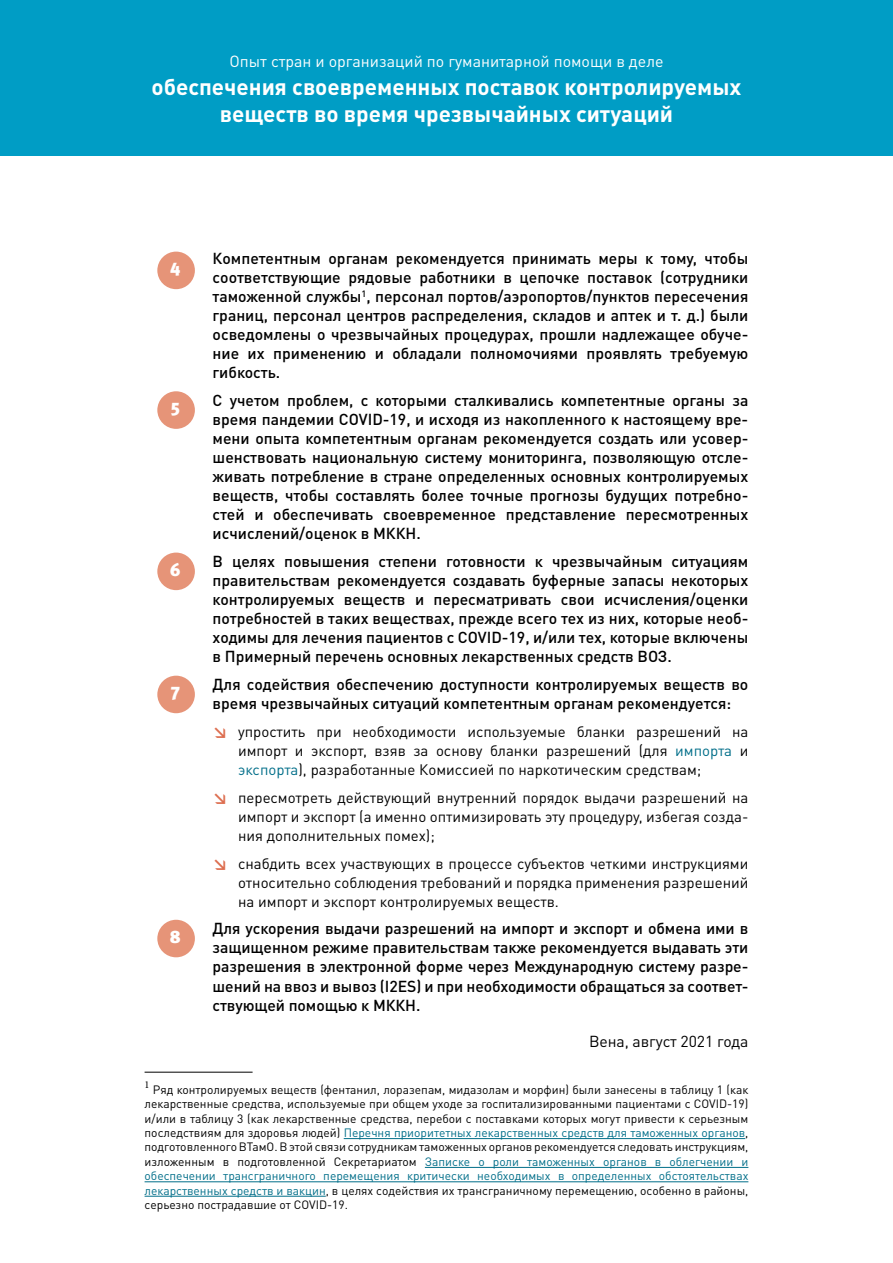
<style>
.page{position:relative;width:893px;height:1263px;background:#fff}
.page>*{position:absolute;margin:0;border:0;box-sizing:border-box;transform-origin:0 0}
.t1{font:700 22.5px/26.7px "DIN Pro";color:#fff;text-align:center}
.t2{font:900 18px "Meta OT";color:#fff}
.t3{font:16.05px "DIN Pro";color:#fff}
.t4{font:500 15.75px/19px "DIN Pro";color:#000;text-align:justify}
.t5{font:15.75px "DIN Pro";letter-spacing:-.005em;color:#000}
.t6{font:15px/19px "DIN Pro";color:#000;text-align:justify}
.t7{font:12px/14.4px "DIN Pro";color:#000;text-align:justify}
.t8{font:10.5px "Minion Pro";color:#000}
.s1{font-weight:700;color:#dd6e50}
.s2{color:#006e89}
</style>
<div class="page">
<div style="left:0;top:0;width:893px;height:155px;background:#009dc5"></div>
<hr style="left:145px;top:1072px;width:108px;height:1px;background:#000">
<hr style="left:344px;top:1138px;width:401px;height:1px;background:#006e89">
<hr style="left:425px;top:1167px;width:323px;height:1px;background:#006e89">
<hr style="left:145px;top:1181px;width:603px;height:1px;background:#006e89">
<hr style="left:145px;top:1196px;width:181px;height:1px;background:#006e89">
<div style="left:157px;top:252px;width:38px;height:37px;background:#e69478;border-radius:50%"></div>
<div style="left:157px;top:391px;width:38px;height:38px;background:#e69478;border-radius:50%"></div>
<div style="left:157px;top:553px;width:38px;height:37px;background:#e69478;border-radius:50%"></div>
<div style="left:157px;top:676px;width:38px;height:37px;background:#e69478;border-radius:50%"></div>
<div style="left:157px;top:920px;width:38px;height:37px;background:#e69478;border-radius:50%"></div>
<p class="t3" style="left:229px;top:50px;width:436px">Опыт стран и организаций по гуманитарной помощи в деле</p>
<h1 class="t1" style="left:151px;top:71px;width:591px">обеспечения своевременных поставок контролируемых веществ во время чрезвычайных ситуаций</h1>
<p class="t2" style="left:170px;top:258px;width:12px">4</p>
<p class="t2" style="left:170px;top:398px;width:12px">5</p>
<p class="t2" style="left:170px;top:559px;width:12px">6</p>
<p class="t2" style="left:170px;top:682px;width:12px">7</p>
<p class="t2" style="left:170px;top:926px;width:12px">8</p>
<p class="t4" style="left:213px;top:248px;width:537px">Компетентным органам рекомендуется принимать меры к тому, чтобы соответствующие рядовые работники в цепочке поставок (сотрудники таможенной службы<sup>1</sup>, персонал портов/аэропортов/пунктов пересечения границ, персонал центров распределения, складов и аптек и т. д.) были осведомлены о чрезвычайных процедурах, прошли надлежащее обуче&shy;ние их применению и обладали полномочиями проявлять требуемую гибкость.</p>
<p class="t4" style="left:213px;top:390px;width:537px">С учетом проблем, с которыми сталкивались компетентные органы за время пандемии COVID-19, и исходя из накопленного к настоящему вре&shy;мени опыта компетентным органам рекомендуется создать или усовер&shy;шенствовать национальную систему мониторинга, позволяющую отсле&shy;живать потребление в стране определенных основных контролируемых веществ, чтобы составлять более точные прогнозы будущих потребно&shy;стей и обеспечивать своевременное представление пересмотренных исчислений/оценок в МККН.</p>
<p class="t4" style="left:213px;top:551px;width:537px">В целях повышения степени готовности к чрезвычайным ситуациям правительствам рекомендуется создавать буферные запасы некоторых контролируемых веществ и пересматривать свои исчисления/оценки потребностей в таких веществах, прежде всего тех из них, которые необ&shy;ходимы для лечения пациентов с COVID-19, и/или тех, которые включены в Примерный перечень основных лекарственных средств ВОЗ.</p>
<p class="t4" style="left:213px;top:674px;width:537px">Для содействия обеспечению доступности контролируемых веществ во время чрезвычайных ситуаций компетентным органам рекомендуется:</p>
<p class="t6" style="left:238px;top:721px;width:512px;text-indent:-26px"><span class="s1">↘</span> упростить при необходимости используемые бланки разрешений на импорт и экспорт, взяв за основу бланки разрешений (для <span class="s2">импорта</span> и <span class="s2">экспорта</span>), разработанные Комиссией по наркотическим средствам;</p>
<p class="t6" style="left:238px;top:787px;width:512px;text-indent:-26px"><span class="s1">↘</span> пересмотреть действующий внутренний порядок выдачи разрешений на импорт и экспорт (а именно оптимизировать эту процедуру, избегая созда&shy;ния дополнительных помех);</p>
<p class="t6" style="left:238px;top:853px;width:512px;text-indent:-26px"><span class="s1">↘</span> снабдить всех участвующих в процессе субъектов четкими инструкциями относительно соблюдения требований и порядка применения разрешений на импорт и экспорт контролируемых веществ.</p>
<p class="t4" style="left:213px;top:918px;width:537px">Для ускорения выдачи разрешений на импорт и экспорт и обмена ими в защищенном режиме правительствам также рекомендуется выдавать эти разрешения в электронной форме через Международную систему разре&shy;шений на ввоз и вывоз (I2ES) и при необходимости обращаться за соответ&shy;ствующей помощью к МККН.</p>
<p class="t5" style="left:589px;top:1031px;width:161px">Вена, август 2021 года</p>
<p class="t8" style="left:145px;top:1077px;width:7px">1</p>
<p class="t7" style="left:145px;top:1082px;width:605px;text-indent:8px">Ряд контролируемых веществ (фентанил, лоразепам, мидазолам и морфин) были занесены в таблицу 1 (как лекарственные средства, используемые при общем уходе за госпитализированными пациентами с COVID-19) и/или в таблицу 3 (как лекарственные средства, перебои с поставками которых могут привести к серьезным последствиям для здоровья людей) <span class="s2">Перечня приоритетных лекарственных средств для таможенных органов</span>, подготовленного ВТамО. В этой связи сотрудникам таможенных органов рекомендуется следовать инструкциям, изложенным в подготовленной Секретариатом <span class="s2">Записке о роли таможенных органов в облегчении и обеспечении трансграничного перемещения критически необходимых в определенных обстоятельствах лекарственных средств и вакцин</span>, в целях содействия их трансграничному перемещению, особенно в районы, серьезно пострадавшие от COVID-19.</p>
</div>
